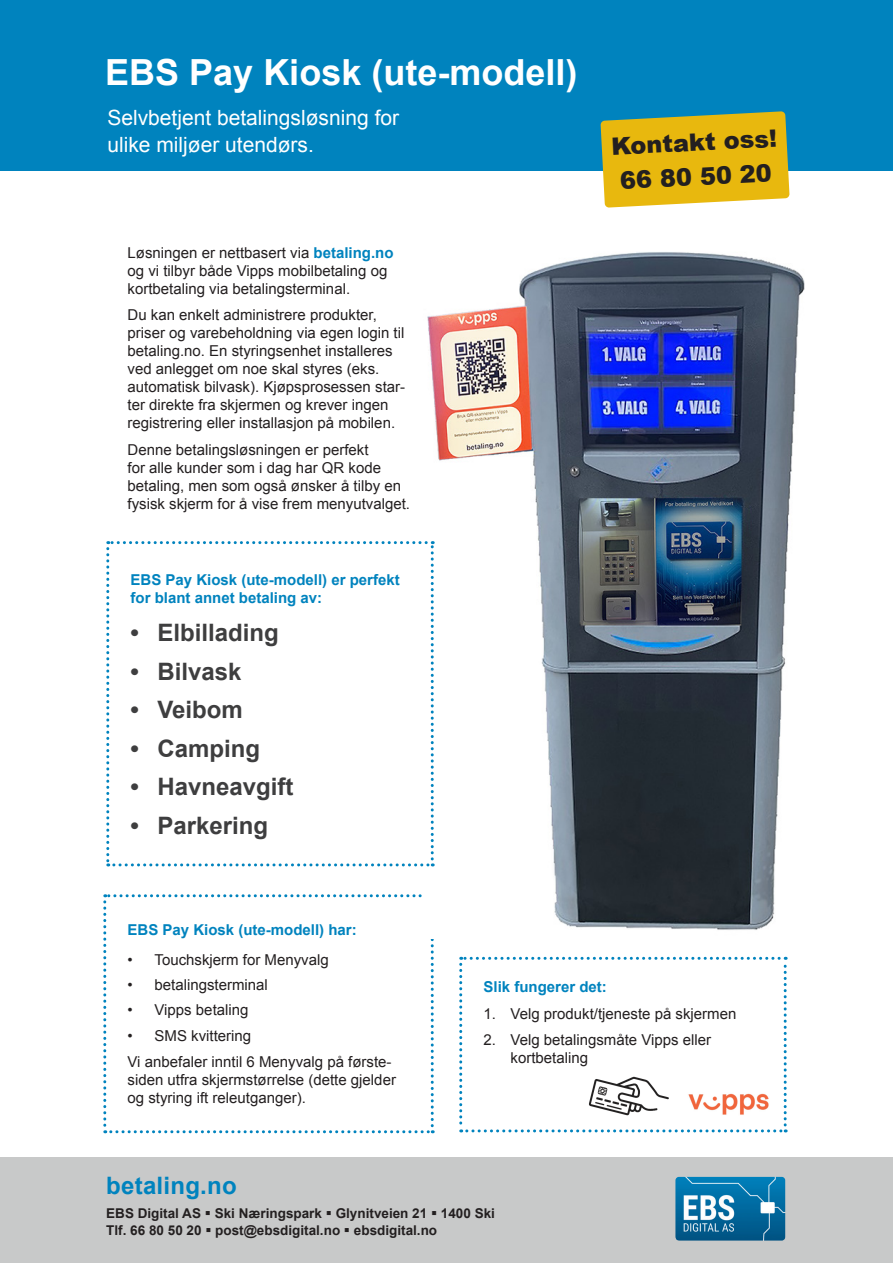
<style>
.page{position:relative;width:893px;height:1263px;background:#fff}
.page>*{position:absolute;margin:0;border:0;box-sizing:border-box;transform-origin:0 0}
.t1{font:700 36px "Arial";color:#fff}
.t2{font:700 24px "Arial";color:#3e3e3f}
.t3{font:900 24px "Arial";color:#231f20}
.t4{font:700 24px "Arial";letter-spacing:.01em;color:#0083be}
.t5{font:21px/27px "Arial";color:#fff}
.t6{font:15px/18px "Arial";color:#231f20}
.t7{font:700 15px/18px "Arial";color:#0083be}
.t8{font:700 13.5px/16.2px "Arial";color:#231f20}
.s1{font-weight:700;color:#0083be}
</style>
<div class="page">
<div style="left:0;top:0;width:893px;height:170px;background:#0083be"></div>
<div style="left:0;top:1157px;width:893px;height:106px;background:#c8c9c9"></div>
<img style="left:675px;top:1177px;width:110px;height:63px">
<svg style="left:600px;top:111px;width:189px;height:97px;background:#dab827"></svg>
<svg style="left:103px;top:894px;width:331px;height:239px"></svg>
<svg style="left:459px;top:957px;width:328px;height:175px"></svg>
<img style="left:585px;top:1071px;width:90px;height:49px">
<img style="left:684px;top:1088px;width:90px;height:31px">
<img style="left:422px;top:252px;width:383px;height:686px">
<svg style="left:106px;top:541px;width:328px;height:325px"></svg>
<p class="t1" style="left:105px;top:48px;width:474px">EBS Pay Kiosk (ute-modell)</p>
<p class="t5" style="left:107px;top:105px;width:293px">Selvbetjent betalingsløsning for ulike miljøer utendørs.</p>
<p class="t6" style="left:128px;top:243px;width:267px">Løsningen er nettbasert via <span class="s1">betaling.no </span>og vi tilbyr både Vipps mobilbetaling og kortbetaling via betalingsterminal.</p>
<p class="t6" style="left:128px;top:306px;width:279px">Du kan enkelt administrere produkter, priser og varebeholdning via egen login til betaling.no. En styringsenhet installeres ved anlegget om noe skal styres (eks. automatisk bilvask). Kjøpsprosessen star&shy;ter direkte fra skjermen og krever ingen registrering eller installasjon på mobilen.</p>
<p class="t6" style="left:128px;top:440px;width:284px">Denne betalingsløsningen er perfekt<br>for alle kunder som i dag har QR kode betaling, men som også ønsker å tilby en fysisk skjerm for å vise frem menyutvalget.</p>
<p class="t7" style="left:131px;top:571px;width:271px">EBS Pay Kiosk (ute-modell) er perfekt for blant annet betaling av:</p>
<p class="t2" style="left:131px;top:617px;width:150px">• Elbillading</p>
<p class="t2" style="left:131px;top:655px;width:113px">• Bilvask</p>
<p class="t2" style="left:131px;top:694px;width:114px">• Veibom</p>
<p class="t2" style="left:131px;top:732px;width:131px">• Camping</p>
<p class="t2" style="left:131px;top:771px;width:165px">• Havneavgift</p>
<p class="t2" style="left:131px;top:809px;width:139px">• Parkering</p>
<p class="t3" style="left:610px;top:129px;width:167px;rotate:-3deg">Kontakt oss!</p>
<p class="t3" style="left:619px;top:163px;width:154px;rotate:-3deg">66 80 50 20</p>
<p class="t7" style="left:128px;top:921px;width:231px">EBS Pay Kiosk (ute-modell) har:</p>
<p class="t6" style="left:128px;top:951px;width:203px">• Touchskjerm for Menyvalg</p>
<p class="t6" style="left:128px;top:976px;width:142px">• betalingsterminal</p>
<p class="t6" style="left:128px;top:1001px;width:122px">• Vipps betaling</p>
<p class="t6" style="left:128px;top:1026px;width:125px">• SMS kvittering</p>
<p class="t6" style="left:128px;top:1053px;width:270px">Vi anbefaler inntil 6 Menyvalg på første&shy;siden utfra skjermstørrelse (dette gjelder og styring ift releutganger).</p>
<p class="t7" style="left:483px;top:978px;width:125px">Slik fungerer det:</p>
<p class="t6" style="left:483px;top:1004px;width:254px">1. Velg produkt/tjeneste på skjermen</p>
<p class="t6" style="left:510px;top:1031px;width:202px;text-indent:-27px">2. Velg betalingsmåte Vipps eller kortbetaling</p>
<h2 class="t4" style="left:106px;top:1170px;width:132px">betaling.no</h2>
<p class="t8" style="left:106px;top:1206px;width:390px">EBS Digital AS ▪ Ski Næringspark ▪ Glynitveien 21 ▪ 1400 Ski<br>Tlf. 66 80 50 20 ▪ post@ebsdigital.no ▪ ebsdigital.no</p>
</div>
